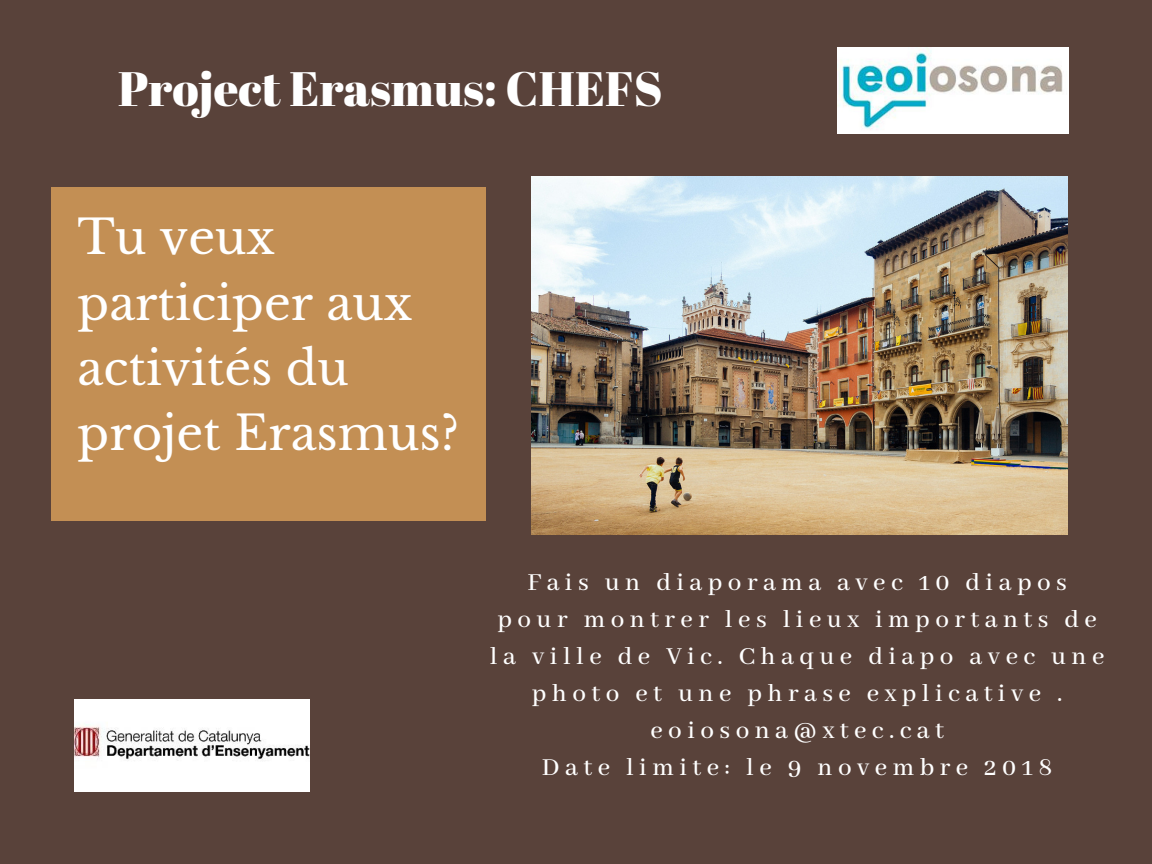
<style>
.page{position:relative;width:1152px;height:864px;background:#59423a}
.page>*{position:absolute;margin:0;border:0;box-sizing:border-box;transform-origin:0 0}
.t1{font:48.3px "Abril Fatface";color:#fff}
.t2{font:46.8px/65.2px "Libre Baskerville";color:#fff}
.t3{font:500 27.15px/37.2px "Abhaya Libre";letter-spacing:.2em;color:#fff;text-align:center}
</style>
<div class="page">
<div style="left:52px;top:188px;width:434px;height:333px;background:#c38f54"></div>
<img style="left:531px;top:177px;width:537px;height:357px">
<img style="left:837px;top:47px;width:232px;height:87px">
<img style="left:74px;top:700px;width:235px;height:92px">
<h1 class="t1" style="left:118px;top:55px;width:546px">Project Erasmus: CHEFS</h1>
<h2 class="t2" style="left:78px;top:205px;width:383px">Tu veux participer aux activités du projet Erasmus?</h2>
<p class="t3" style="left:490px;top:564px;width:616px">Fais un diaporama avec 10 diapos pour montrer les lieux importants de la ville de Vic. Chaque diapo avec une photo et une phrase explicative . eoiosona@xtec.cat<br>Date limite: le 9 novembre 2018</p>
</div>
